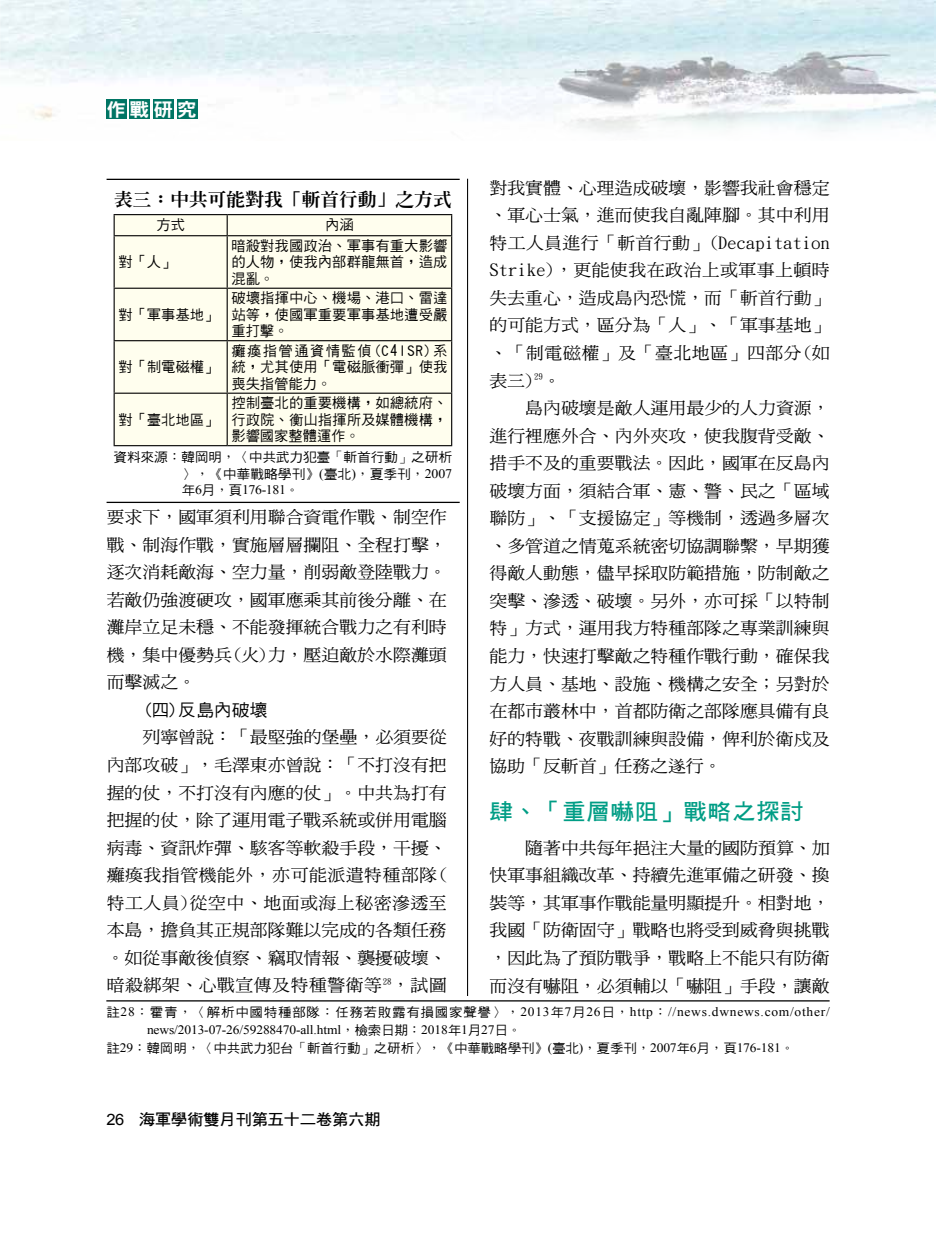
<style>
.page{position:relative;width:936px;height:1234px;background:#fff}
.page>*{position:absolute;margin:0;border:0;box-sizing:border-box;transform-origin:0 0}
.t1{font:22.2px "DF Hei Bd HK BF";letter-spacing:.035em;color:#009d85;scale:1.05 1}
.t2{font:18.6px "DFN Hei XB HK BF";color:#fff;scale:1.05 1}
.t3{font:800 17.85px "Inn Ming";color:#000;scale:1.05 1}
.t4{font:16.95px/27.5px "DF Ming Md HK BF";color:#000;text-align:justify;scale:1.05 1}
.t5{font:16.95px "DF Hei Md HK BF";color:#000;scale:1.05 1}
.t6{font:15.6px "DF Hei Bd HK BF";letter-spacing:-.025em;color:#000;scale:1.05 1}
.t7{font:14.25px/16.5px "DF Hei Md HK BF";letter-spacing:.01em;color:#000;text-align:justify}
.t8{font:13.05px/16.5px "DF Hei Md HK BF";letter-spacing:-.02em;color:#000;text-align:right;scale:1.05 1}
.t9{font:13.05px "Times New Roman";letter-spacing:-.025em;color:#000;scale:1.05 1}
.t10{font:12.9px/18px "Times New Roman";letter-spacing:-.01em;color:#000;scale:1.05 1}
.t11{font:12.9px "DF Hei Md HK BF";letter-spacing:-.01em;color:#000;scale:1.05 1}
.s1{font-family:"DF Kai Shu SB Estd BF"}
.s2{font-family:"Times New Roman"}
.s3{font-family:"DF Hei Md HK BF"}
.s4{font-family:"Arial"}
</style>
<div class="page">
<img style="left:0;top:0;width:935px;height:132px">
<hr style="left:467px;top:179px;width:1px;height:871px;background:#000">
<div style="left:106px;top:99px;width:20px;height:20px;background:#007564"></div>
<div style="left:130px;top:99px;width:20px;height:20px;background:#007564"></div>
<div style="left:153px;top:99px;width:21px;height:20px;background:#007564"></div>
<div style="left:177px;top:99px;width:20px;height:20px;background:#007564"></div>
<div style="left:115px;top:215px;width:336px;height:230px;background:#fffeee"></div>
<hr style="left:114px;top:214px;width:113px;height:1px;background:#000">
<svg style="left:114px;top:215px;width:1px;height:20px"></svg>
<hr style="left:227px;top:214px;width:225px;height:1px;background:#000">
<hr style="left:226px;top:215px;width:2px;height:20px;background:#000">
<svg style="left:451px;top:215px;width:1px;height:20px"></svg>
<hr style="left:114px;top:235px;width:113px;height:1px;background:#000">
<hr style="left:114px;top:236px;width:1px;height:51px;background:#000">
<hr style="left:227px;top:235px;width:225px;height:1px;background:#000">
<hr style="left:226px;top:236px;width:2px;height:51px;background:#000">
<hr style="left:451px;top:236px;width:1px;height:51px;background:#000">
<hr style="left:114px;top:287px;width:113px;height:2px;background:#000">
<hr style="left:114px;top:289px;width:1px;height:51px;background:#000">
<hr style="left:227px;top:287px;width:225px;height:2px;background:#000">
<hr style="left:226px;top:289px;width:2px;height:51px;background:#000">
<hr style="left:451px;top:289px;width:1px;height:51px;background:#000">
<hr style="left:114px;top:340px;width:113px;height:1px;background:#000">
<hr style="left:114px;top:341px;width:1px;height:51px;background:#000">
<hr style="left:227px;top:340px;width:225px;height:1px;background:#000">
<hr style="left:226px;top:341px;width:2px;height:51px;background:#000">
<hr style="left:451px;top:341px;width:1px;height:51px;background:#000">
<hr style="left:114px;top:392px;width:113px;height:1px;background:#000">
<hr style="left:114px;top:393px;width:1px;height:52px;background:#000">
<hr style="left:227px;top:392px;width:225px;height:1px;background:#000">
<hr style="left:226px;top:393px;width:2px;height:52px;background:#000">
<hr style="left:451px;top:393px;width:1px;height:52px;background:#000">
<hr style="left:114px;top:445px;width:113px;height:1px;background:#000">
<hr style="left:227px;top:445px;width:225px;height:1px;background:#000">
<hr style="left:107px;top:179px;width:352px;height:1px;background:#000">
<hr style="left:107px;top:501px;width:352px;height:2px;background:#000">
<hr style="left:106px;top:999px;width:723px;height:2px;background:#000">
<p class="t2" style="left:106px;top:100px;width:88px">作戰研究</p>
<p class="t3" style="left:114px;top:190px;width:323px">表三：中共可能對我「斬首行動」之方式</p>
<p class="t7" style="left:156px;top:217px;width:30px">方式</p>
<p class="t7" style="left:325px;top:217px;width:30px">內涵</p>
<p class="t7" style="left:118px;top:254px;width:58px">對「人」</p>
<p class="t7" style="left:231px;top:237px;width:217px">暗殺對我國政治、軍事有重大影響的人物，使我內部群龍無首，造成混亂。</p>
<p class="t7" style="left:118px;top:306px;width:101px">對「軍事基地」</p>
<p class="t7" style="left:118px;top:358px;width:101px">對「制電磁權」</p>
<p class="t7" style="left:231px;top:289px;width:217px">破壞指揮中心、機場、港口、雷達站等，使國軍重要軍事基地遭受嚴重打擊。</p>
<p class="t7" style="left:231px;top:342px;width:217px">癱瘓指管通資情監偵(C4ISR)系統，尤其使用「電磁脈衝彈」使我喪失指管能力。</p>
<p class="t7" style="left:231px;top:394px;width:217px">控制臺北的重要機構，如總統府、行政院、衡山指揮所及媒體機構，影響國家整體運作。</p>
<p class="t8" style="left:114px;top:449px;width:324px">資料來源<span class="s1">：</span>韓岡明<span class="s1">，〈</span>中共武力犯臺<span class="s1">「</span>斬首行動<span class="s1">」</span>之研析<span class="s1">〉，《</span>中華戰略學刊<span class="s1">》</span><span class="s2">(</span>臺北<span class="s2">)</span><span class="s1">，</span>夏季刊<span class="s1">，</span><span class="s2">2007</span></p>
<p class="t9" style="left:182px;top:481px;width:114px"><span class="s3">年</span>6<span class="s3">月</span><span class="s1">，</span><span class="s3">頁</span>176-181<span class="s1">。</span></p>
<p class="t7" style="left:118px;top:411px;width:101px">對「臺北地區」</p>
<p class="t4" style="left:107px;top:503px;width:325px">要求下，國軍須利用聯合資電作戰、制空作戰、制海作戰，實施層層攔阻、全程打擊，逐次消耗敵海、空力量，削弱敵登陸戰力。若敵仍強渡硬攻，國軍應乘其前後分離、在灘岸立足未穩、不能發揮統合戰力之有利時機，集中優勢兵(火)力，壓迫敵於水際灘頭而擊滅之。</p>
<p class="t5" style="left:142px;top:701px;width:120px">(四)反島內破壞</p>
<p class="t4" style="left:107px;top:723px;width:325px;text-indent:36px">列寧曾說：「最堅強的堡壘，必須要從內部攻破」，毛澤東亦曾說：「不打沒有把握的仗，不打沒有內應的仗」。中共為打有把握的仗，除了運用電子戰系統或併用電腦病毒、資訊炸彈、駭客等軟殺手段，干擾、癱瘓我指管機能外，亦可能派遣特種部隊(特工人員)從空中、地面或海上秘密滲透至本島，擔負其正規部隊難以完成的各類任務。如從事敵後偵察、竊取情報、襲擾破壞、暗殺綁架、心戰宣傳及特種警衛等<sup>28</sup>，試圖</p>
<p class="t4" style="left:489px;top:174px;width:325px">對我實體、心理造成破壞，影響我社會穩定、軍心士氣，進而使我自亂陣腳。其中利用特工人員進行「斬首行動」(Decapitation Strike)，更能使我在政治上或軍事上頓時失去重心，造成島內恐慌，而「斬首行動」的可能方式，區分為「人」、「軍事基地」、「制電磁權」及「臺北地區」四部分(如表三)<sup>29</sup>。</p>
<p class="t4" style="left:489px;top:394px;width:325px;text-indent:36px">島內破壞是敵人運用最少的人力資源，進行裡應外合、內外夾攻，使我腹背受敵、措手不及的重要戰法。因此，國軍在反島內破壞方面，須結合軍、憲、警、民之「區域聯防」、「支援協定」等機制，透過多層次、多管道之情蒐系統密切協調聯繫，早期獲得敵人動態，儘早採取防範措施，防制敵之突擊、滲透、破壞。另外，亦可採「以特制特」方式，運用我方特種部隊之專業訓練與能力，快速打擊敵之特種作戰行動，確保我方人員、基地、設施、機構之安全；另對於在都市叢林中，首都防衛之部隊應具備有良好的特戰、夜戰訓練與設備，俾利於衛戍及協助「反斬首」任務之遂行。</p>
<h1 class="t1" style="left:489px;top:800px;width:301px">肆、「重層嚇阻」戰略之探討</h1>
<p class="t4" style="left:489px;top:833px;width:325px;text-indent:36px">隨著中共每年挹注大量的國防預算、加快軍事組織改革、持續先進軍備之研發、換裝等，其軍事作戰能量明顯提升。相對地，我國「防衛固守」戰略也將受到威脅與挑戰，因此為了預防戰爭，戰略上不能只有防衛而沒有嚇阻，必須輔以「嚇阻」手段，讓敵</p>
<p class="t10" style="left:147px;top:1002px;width:651px;text-indent:-41px"><span class="s3">註</span>28<span class="s1">：</span><span class="s3">霍青</span><span class="s1">，〈</span><span class="s3">解析中國特種部隊</span><span class="s1">：</span><span class="s3">任務若敗露有損國家聲譽</span><span class="s1">〉，</span>2013<span class="s3">年</span>7<span class="s3">月</span>26<span class="s3">日</span><span class="s1">，</span>http<span class="s1">：</span>//news.dwnews.com/other/ news/2013-07-26/59288470-all.html<span class="s1">，</span><span class="s3">檢索日期</span><span class="s1">：</span>2018<span class="s3">年</span>1<span class="s3">月</span>27<span class="s3">日</span><span class="s1">。</span></p>
<p class="t11" style="left:107px;top:1041px;width:656px">註<span class="s2">29</span><span class="s1">：</span>韓岡明<span class="s1">，〈</span>中共武力犯台<span class="s1">「</span>斬首行動<span class="s1">」</span>之研析<span class="s1">〉，《</span>中華戰略學刊<span class="s1">》</span><span class="s2">(</span>臺北<span class="s2">)</span><span class="s1">，</span>夏季刊<span class="s1">，</span><span class="s2">2007</span>年<span class="s2">6</span>月<span class="s1">，</span>頁<span class="s2">176-181</span><span class="s1">。</span></p>
<p class="t6" style="left:106px;top:1111px;width:263px"><span class="s4">26</span> 海軍學術雙月刊第五十二卷第六期</p>
</div>
